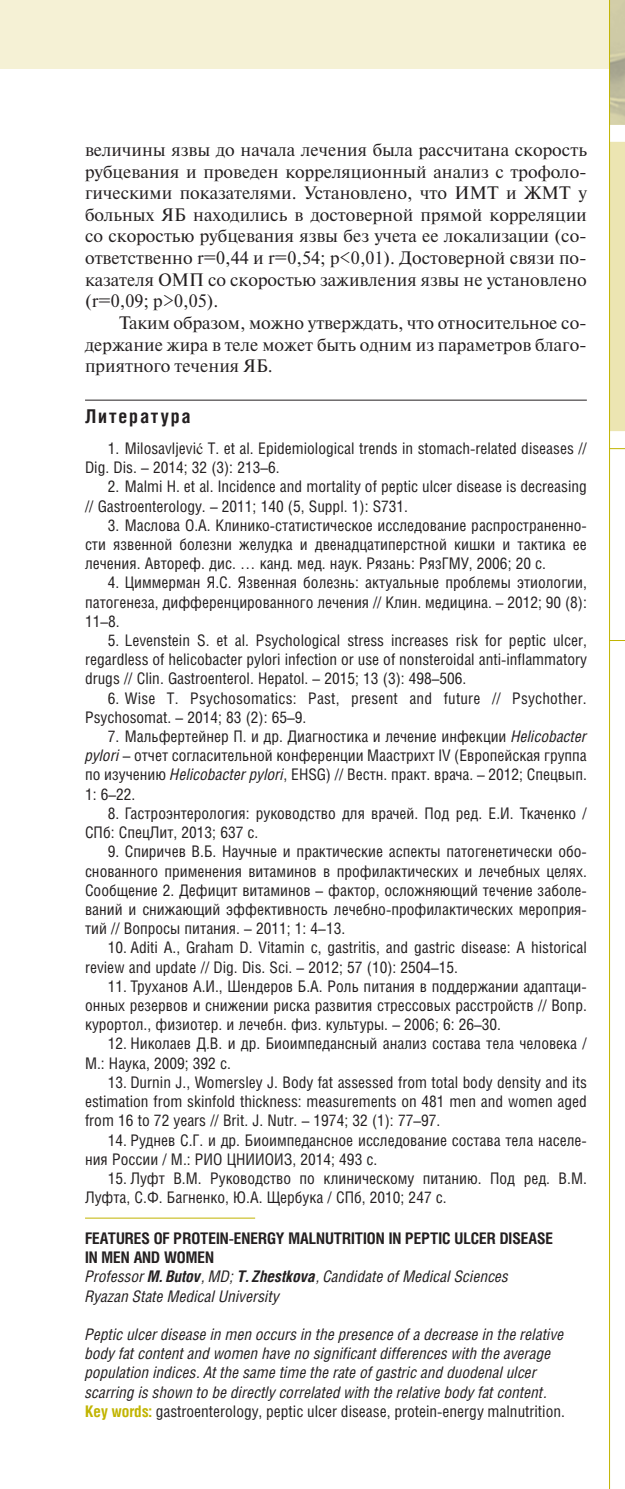
<style>
.page{position:relative;width:625px;height:1489px;background:#fff}
.page>*{position:absolute;margin:0;border:0;box-sizing:border-box;transform-origin:0 0}
.t1{font:700 19px "Helios Cond";letter-spacing:.1em;color:#231f20}
.t2{font:18px/21.6px "Newton C";color:#231f20;text-align:justify}
.t3{font:16px/19.2px "Helios Cond";color:#231f20}
.t4{font:italic 16px/19.2px "Helios Cond";color:#231f20}
.t5{font:700 16px/19.2px "Helios Cond";color:#231f20}
.s1{font-family:"Times New Roman"}
.s2{font-style:italic}
.s3{font-weight:400;font-style:italic}
.s4{font-weight:700;font-style:normal;color:#c1b400}
.s5{font-style:normal}
</style>
<div class="page">
<div style="left:0;top:0;width:625px;height:68px;background:#f5f1d5"></div>
<hr style="left:85px;top:399px;width:502px;height:1px;background:#231f20">
<hr style="left:85px;top:1217px;width:170px;height:1px;background:#c1b400">
<div style="left:610px;top:142px;width:15px;height:289px;background:#ece5b2"></div>
<svg style="left:610px;top:447px;width:15px;height:194px"></svg>
<svg style="left:610px;top:0;width:15px;height:125px;background:#c5c1a0"></svg>
<hr style="left:609px;top:0;width:1px;height:1488px;background:#c1b400">
<p class="t2" style="left:85px;top:141px;width:503px">величины язвы до начала лечения была рассчитана скорость рубцевания и проведен корреляционный анализ с трофоло&shy;гическими показателями. Установлено, что ИМТ и ЖМТ у больных ЯБ находились в достоверной прямой корреляции со скоростью рубцевания язвы без учета ее локализации (со&shy;ответственно r=0,44 и r=0,54; p&lt;0,01). Достоверной связи по&shy;казателя ОМП со скоростью заживления язвы не установлено (r=0,09; p&gt;0,05).</p>
<p class="t2" style="left:85px;top:314px;width:503px;text-indent:34px">Таким образом, можно утверждать, что относительное со&shy;держание жира в теле может быть одним из параметров благо&shy;приятного течения ЯБ.</p>
<p class="t1" style="left:85px;top:409px;width:107px">Литература</p>
<p class="t3" style="left:85px;top:440px;width:503px;text-indent:23px">1. Milosavljevi<span class="s1">ć</span> T. et al. Epidemiological trends in stomach-related diseases //<br>Dig. Dis. – 2014; 32 (3): 213–6.</p>
<p class="t3" style="left:85px;top:478px;width:503px;text-indent:23px">2. Malmi H. et al. Incidence and mortality of peptic ulcer disease is decreasing // Gastroenterology. – 2011; 140 (5, Suppl. 1): S731.</p>
<p class="t3" style="left:85px;top:517px;width:503px;text-align:justify;text-indent:23px">3. Маслова О.А. Клинико-статистическое исследование распространенно&shy;сти язвенной болезни желудка и двенадцатиперстной кишки и тактика ее лечения. Автореф. дис. … канд. мед. наук. Рязань: РязГМУ, 2006; 20 с.</p>
<p class="t3" style="left:85px;top:574px;width:503px;text-align:justify;text-indent:23px">4. Циммерман Я.С. Язвенная болезнь: актуальные проблемы этиологии, патогенеза, дифференцированного лечения // Клин. медицина. – 2012; 90 (8):<br>11–8.</p>
<p class="t3" style="left:85px;top:632px;width:503px;text-align:justify;text-indent:23px">5. Levenstein S. et al. Psychological stress increases risk for peptic ulcer, regardless of helicobacter pylori infection or use of nonsteroidal anti-inflammatory drugs // Clin. Gastroenterol. Hepatol. – 2015; 13 (3): 498–506.</p>
<p class="t3" style="left:85px;top:690px;width:503px;text-indent:23px">6. Wise T. Psychosomatics: Past, present and future // Psychother.<br>Psychosomat. – 2014; 83 (2): 65–9.</p>
<p class="t3" style="left:85px;top:728px;width:503px;text-align:justify;text-indent:23px">7. Мальфертейнер П. и др. Диагностика и лечение инфекции <span class="s2">Helicobacter pylori</span> – отчет согласительной конференции Маастрихт IV (Европейская группа по изучению <span class="s2">Helicobacter pylori</span>, EHSG) // Вестн. практ. врача. – 2012; Спецвып.<br>1: 6–22.</p>
<p class="t3" style="left:85px;top:805px;width:503px;text-indent:23px">8. Гастроэнтерология: руководство для врачей. Под ред. Е.И. Ткаченко /<br>СПб: СпецЛит, 2013; 637 с.</p>
<p class="t3" style="left:85px;top:843px;width:503px;text-align:justify;text-indent:23px">9. Спиричев В.Б. Научные и практические аспекты патогенетически обо&shy;снованного применения витаминов в профилактических и лечебных целях.<br>Сообщение 2. Дефицит витаминов – фактор, осложняющий течение заболе&shy;ваний и снижающий эффективность лечебно-профилактических мероприя&shy;тий // Вопросы питания. – 2011; 1: 4–13.</p>
<p class="t3" style="left:85px;top:939px;width:503px;text-indent:23px">10. Aditi A., Graham D. Vitamin c, gastritis, and gastric disease: A historical review and update // Dig. Dis. Sci. – 2012; 57 (10): 2504–15.</p>
<p class="t3" style="left:85px;top:978px;width:503px;text-align:justify;text-indent:23px">11. Труханов А.И., Шендеров Б.А. Роль питания в поддержании адаптаци&shy;онных резервов и снижении риска развития стрессовых расстройств // Вопр. курортол., физиотер. и лечебн. физ. культуры. – 2006; 6: 26–30.</p>
<p class="t3" style="left:85px;top:1035px;width:503px;text-indent:23px">12. Николаев Д.В. и др. Биоимпедансный анализ состава тела человека /<br>М.: Наука, 2009; 392 с.</p>
<p class="t3" style="left:85px;top:1074px;width:503px;text-align:justify;text-indent:23px">13. Durnin J., Womersley J. Body fat assessed from total body density and its estimation from skinfold thickness: measurements on 481 men and women aged from 16 to 72 years // Brit. J. Nutr. – 1974; 32 (1): 77–97.</p>
<p class="t3" style="left:85px;top:1131px;width:503px;text-indent:23px">14. Руднев С.Г. и др. Биоимпедансное исследование состава тела населе&shy;ния России / М.: РИО ЦНИИОИЗ, 2014; 493 с.</p>
<p class="t3" style="left:85px;top:1170px;width:503px;text-indent:23px">15. Луфт В.М. Руководство по клиническому питанию. Под ред. В.М.<br>Луфта, С.Ф. Багненко, Ю.А. Щербука / СПб, 2010; 247 с.</p>
<p class="t5" style="left:85px;top:1230px;width:469px">FEATURES OF PROTEIN-ENERGY MALNUTRITION IN PEPTIC ULCER DISEASE IN MEN AND WOMEN<br><span class="s3">Professor</span> <span class="s2">M. Butov</span><span class="s3">, MD;</span> <span class="s2">T. Zhestkova</span><span class="s3">, Candidate of Medical Sciences Ryazan State Medical University</span></p>
<p class="t4" style="left:85px;top:1326px;width:481px">Peptic ulcer disease in men occurs in the presence of a decrease in the relative body fat content and women have no significant differences with the average population indices. At the same time the rate of gastric and duodenal ulcer scarring is shown to be directly correlated with the relative body fat content.<br><span class="s4">Key words:</span> <span class="s5">gastroenterology, peptic ulcer disease, protein-energy malnutrition.</span></p>
</div>
